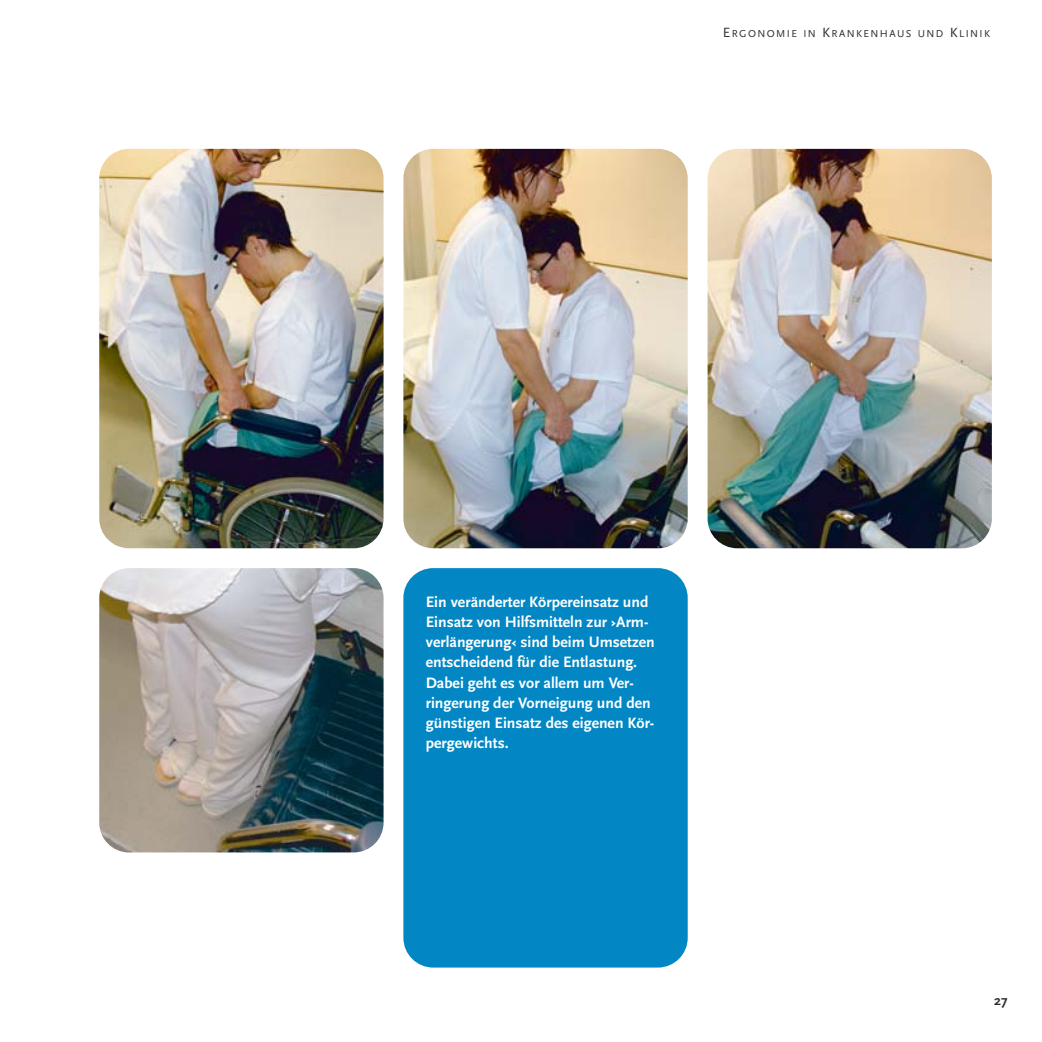
<style>
.page{position:relative;width:1042px;height:1042px;background:#fff}
.page>*{position:absolute;margin:0;border:0;box-sizing:border-box;transform-origin:0 0}
.t1{font:700 15.75px/20.1px "Scala Sans Pro";color:#fff}
.t2{font:700 14px "Scala Sans Pro";color:#2d2d2c}
.t3{font:10.5px "Scala Sans Pro";letter-spacing:.135em;color:#2d2d2c}
.s1{font-size:14px}
</style>
<div class="page">
<img style="left:99px;top:149px;width:284px;height:399px;border-radius:30px">
<img style="left:403px;top:149px;width:285px;height:399px;border-radius:30px">
<img style="left:707px;top:149px;width:285px;height:399px;border-radius:30px">
<img style="left:99px;top:568px;width:284px;height:284px;border-radius:30px">
<div style="left:403px;top:568px;width:285px;height:399px;background:#0287c4;border-radius:30px"></div>
<p class="t3" style="left:723px;top:29px;width:269px"><span class="s1">E</span>RGONOMIE IN <span class="s1">K</span>RANKENHAUS UND <span class="s1">K</span>LINIK</p>
<p class="t1" style="left:426px;top:593px;width:231px">Ein veränderter Körpereinsatz und<br>Einsatz von Hilfsmitteln zur ›Arm - verlängerung‹ sind beim Umsetzen entscheidend für die Entlastung.<br>Dabei geht es vor allem um Ver - ringerung der Vorneigung und den günstigen Einsatz des eigenen Kör - pergewichts.</p>
<p class="t2" style="left:994px;top:995px;width:15px">27</p>
</div>
